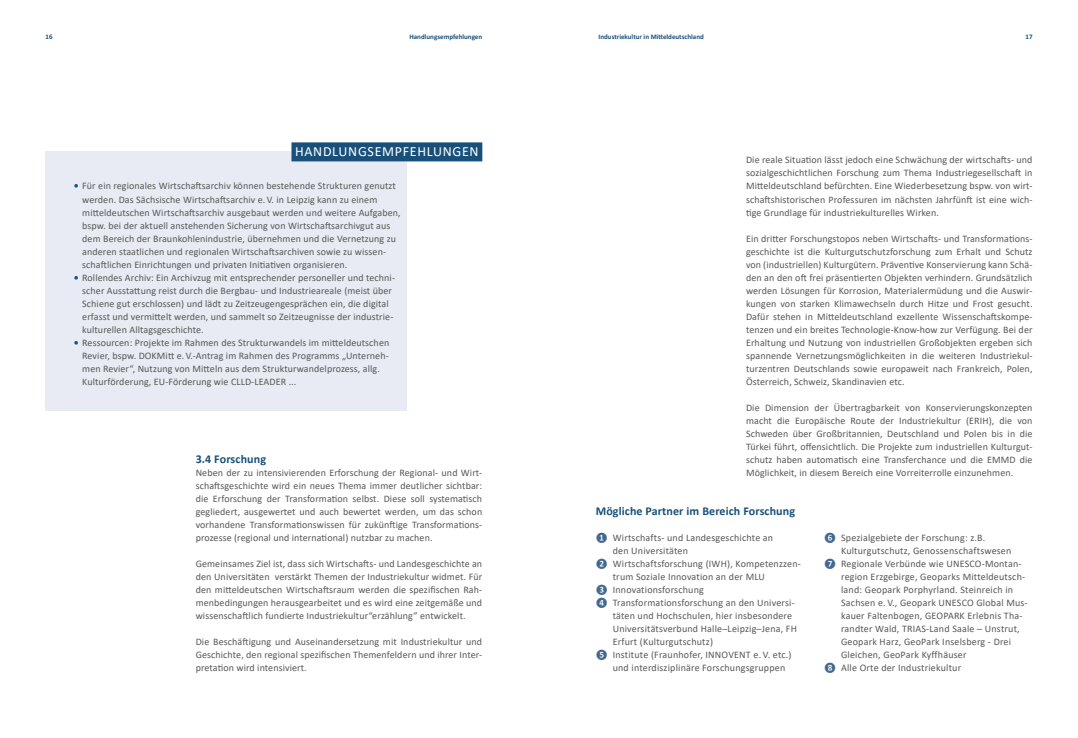
<style>
.page{position:relative;width:1078px;height:738px;background:#fff}
.page>*{position:absolute;margin:0;border:0;box-sizing:border-box;transform-origin:0 0}
.t1{font:14px "Calibri";letter-spacing:.05em;color:#fff}
.t2{font:700 12px "Calibri";letter-spacing:.01em;color:#185079}
.t3{font:10px/13px "Calibri";letter-spacing:.01em;color:#575756;text-align:justify}
.t4{font:700 9px/13px "Calibri";color:#446990}
.t5{font:700 7px "Calibri";color:#185079}
.s1{font-weight:700;color:#185079}
</style>
<div class="page">
<div style="left:45px;top:151px;width:362px;height:259px;background:#e8ebf3"></div>
<div style="left:291px;top:142px;width:191px;height:19px;background:#185079"></div>
<p class="t5" style="left:46px;top:32px;width:9px">16</p>
<p class="t5" style="left:409px;top:32px;width:74px">Handlungsempfehlungen</p>
<p class="t5" style="left:598px;top:32px;width:107px">Industriekultur in Mitteldeutschland</p>
<p class="t5" style="left:1025px;top:32px;width:9px">17</p>
<h1 class="t1" style="left:295px;top:141px;width:185px">HANDLUNGSEMPFEHLUNGEN</h1>
<p class="t3" style="left:82px;top:179px;width:320px;text-align:left;text-indent:-8px"><span class="s1">•</span> Für ein regionales Wirtschaftsarchiv können bestehende Strukturen genutzt werden. Das Sächsische Wirtschaftsarchiv e. V. in Leipzig kann zu einem mitteldeutschen Wirtschaftsarchiv ausgebaut werden und weitere Aufgaben, bspw. bei der aktuell anstehenden Sicherung von Wirtschaftsarchivgut aus dem Bereich der Braunkohlenindustrie, übernehmen und die Vernetzung zu anderen staatlichen und regionalen Wirtschaftsarchiven sowie zu wissen&shy;schaftlichen Einrichtungen und privaten Initiativen organisieren.</p>
<p class="t3" style="left:82px;top:270px;width:314px;text-align:left;text-indent:-8px"><span class="s1">•</span> Rollendes Archiv: Ein Archivzug mit entsprechender personeller und techni&shy;scher Ausstattung reist durch die Bergbau- und Industrieareale (meist über Schiene gut erschlossen) und lädt zu Zeitzeugengesprächen ein, die digital erfasst und vermittelt werden, und sammelt so Zeitzeugnisse der industrie&shy;kulturellen Alltagsgeschichte.</p>
<p class="t3" style="left:82px;top:335px;width:308px;text-align:left;text-indent:-9px"><span class="s1">•</span> Ressourcen: Projekte im Rahmen des Strukturwandels im mitteldeutschen Revier, bspw. DOKMitt e. V.-Antrag im Rahmen des Programms „Unterneh&shy;men Revier“, Nutzung von Mitteln aus dem Strukturwandelprozess, allg.<br>Kulturförderung, EU-Förderung wie CLLD-LEADER ...</p>
<p class="t2" style="left:196px;top:450px;width:72px">3.4 Forschung</p>
<p class="t3" style="left:196px;top:465px;width:288px">Neben der zu intensivierenden Erforschung der Regional- und Wirt&shy;schaftsgeschichte wird ein neues Thema immer deutlicher sichtbar: die Erforschung der Transformation selbst. Diese soll systematisch gegliedert, ausgewertet und auch bewertet werden, um das schon vorhandene Transformationswissen für zukünftige Transformations&shy;prozesse (regional und international) nutzbar zu machen.</p>
<p class="t3" style="left:196px;top:556px;width:288px">Gemeinsames Ziel ist, dass sich Wirtschafts- und Landesgeschichte an den Universitäten verstärkt Themen der Industriekultur widmet. Für den mitteldeutschen Wirtschaftsraum werden die spezifischen Rah&shy;menbedingungen herausgearbeitet und es wird eine zeitgemäße und wissenschaftlich fundierte Industriekultur“erzählung” entwickelt.</p>
<p class="t3" style="left:196px;top:634px;width:288px">Die Beschäftigung und Auseinandersetzung mit Industriekultur und Geschichte, den regional spezifischen Themenfeldern und ihrer Inter&shy;pretation wird intensiviert.</p>
<p class="t3" style="left:746px;top:153px;width:288px">Die reale Situation lässt jedoch eine Schwächung der wirtschafts- und sozialgeschichtlichen Forschung zum Thema Industriegesellschaft in Mitteldeutschland befürchten. Eine Wiederbesetzung bspw. von wirt&shy;schaftshistorischen Professuren im nächsten Jahrfünft ist eine wich&shy;tige Grundlage für industriekulturelles Wirken.</p>
<p class="t3" style="left:746px;top:231px;width:288px">Ein dritter Forschungstopos neben Wirtschafts- und Transformations&shy;geschichte ist die Kulturgutschutzforschung zum Erhalt und Schutz von (industriellen) Kulturgütern. Präventive Konservierung kann Schä&shy;den an den oft frei präsentierten Objekten verhindern. Grundsätzlich werden Lösungen für Korrosion, Materialermüdung und die Auswir&shy;kungen von starken Klimawechseln durch Hitze und Frost gesucht.<br>Dafür stehen in Mitteldeutschland exzellente Wissenschaftskompe&shy;tenzen und ein breites Technologie-Know-how zur Verfügung. Bei der Erhaltung und Nutzung von industriellen Großobjekten ergeben sich spannende Vernetzungsmöglichkeiten in die weiteren Industriekul&shy;turzentren Deutschlands sowie europaweit nach Frankreich, Polen, Österreich, Schweiz, Skandinavien etc.</p>
<p class="t3" style="left:746px;top:400px;width:288px">Die Dimension der Übertragbarkeit von Konservierungskonzepten macht die Europäische Route der Industriekultur (ERIH), die von Schweden über Großbritannien, Deutschland und Polen bis in die Türkei führt, offensichtlich. Die Projekte zum industriellen Kulturgut&shy;schutz haben automatisch eine Transferchance und die EMMD die Möglichkeit, in diesem Bereich eine Vorreiterrolle einzunehmen.</p>
<p class="t2" style="left:595px;top:502px;width:201px">Mögliche Partner im Bereich Forschung</p>
<p class="t4" style="left:595px;top:531px;width:13px">❶</p>
<p class="t4" style="left:595px;top:557px;width:13px">❷</p>
<p class="t4" style="left:595px;top:583px;width:13px">❸<br>❹</p>
<p class="t4" style="left:823px;top:531px;width:13px">❻</p>
<p class="t4" style="left:823px;top:557px;width:13px">❼</p>
<p class="t3" style="left:612px;top:530px;width:189px;text-align:left">Wirtschafts- und Landesgeschichte an<br>den Universitäten<br>Wirtschaftsforschung (IWH), Kompetenzzen&shy;trum Soziale Innovation an der MLU Innovationsforschung Transformationsforschung an den Universi&shy;täten und Hochschulen, hier insbesondere Universitätsverbund Halle–Leipzig–Jena, FH Erfurt (Kulturgutschutz)<br>Institute (Fraunhofer, INNOVENT e. V. etc.) und interdisziplinäre Forschungsgruppen</p>
<p class="t3" style="left:840px;top:530px;width:188px;text-align:left">Spezialgebiete der Forschung: z.B.<br>Kulturgutschutz, Genossenschaftswesen Regionale Verbünde wie UNESCO-Montan&shy;region Erzgebirge, Geoparks Mitteldeutsch&shy;land: Geopark Porphyrland. Steinreich in Sachsen e. V., Geopark UNESCO Global Mus&shy;kauer Faltenbogen, GEOPARK Erlebnis Tha&shy;randter Wald, TRIAS-Land Saale – Unstrut, Geopark Harz, GeoPark Inselsberg - Drei Gleichen, GeoPark Kyffhäuser<br>Alle Orte der Industriekultur</p>
<p class="t4" style="left:595px;top:648px;width:13px">❺</p>
<p class="t4" style="left:823px;top:661px;width:13px">❽</p>
</div>
